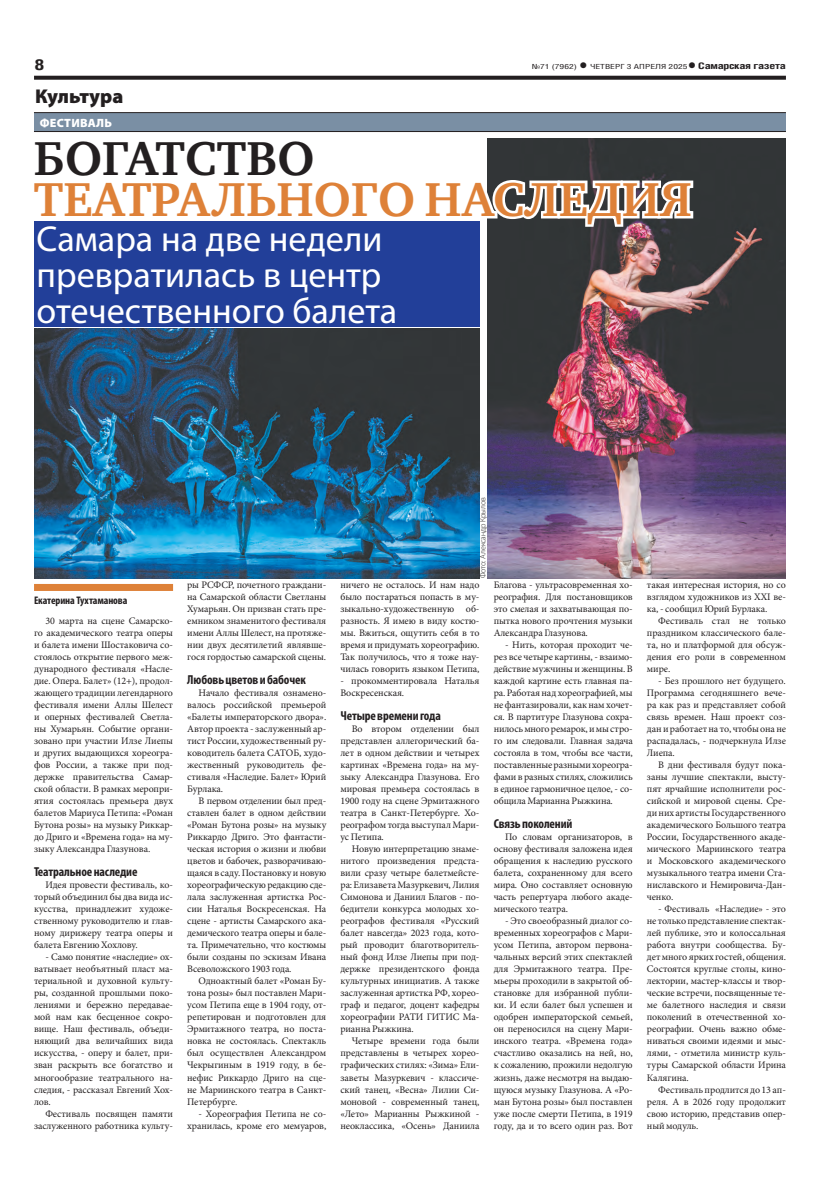
<style>
.page{position:relative;width:820px;height:1191px;background:#fff}
.page>*{position:absolute;margin:0;border:0;box-sizing:border-box;transform-origin:0 0}
.ЗАГОЛОВОК{font:700 48.8px/40.5px "Charter C";color:#de8138}
.ПОДЗАГОЛОВОК{font:36.1px/36.1px "Myriad Pro";color:#fff}
.t1{font:900 20px "Myriad Pro";color:#231f20}
.t2{font:700 15px "Helios Cond";color:#231f20;scale:1.4 1}
.ЗАГ_в_ТЕКСТЕ{font:700 condensed 13px "Myriad Pro";letter-spacing:-.01em;color:#231f20}
.надзаголовок{font:900 12px "Myriad Pro";letter-spacing:.02em;color:#fff}
.АВТОР_цвет{font:700 condensed 11px "Myriad Pro";letter-spacing:-.01em;color:#231f20}
.ОСНОВНОЙ{font:10px/12px "Minion Pro";letter-spacing:-.01em;color:#231f20;text-align:justify}
.t3{font:700 9px "Helios Cond";letter-spacing:-.02em;color:#231f20;scale:1.4 1}
.ТВ{font:300 8px "Myriad Pro";letter-spacing:-.01em;color:#231f20}
.t4{font:7px "Helios Cond";color:#231f20;scale:1.4 1}
.s1{font-weight:700;font-size:16px}
.s2{font-size:16px}
.s3{color:#231f20}
</style>
<div class="page">
<svg style="left:34px;top:76px;width:751px;height:4px;fill:#231f20"></svg>
<div style="left:34px;top:113px;width:751px;height:19px;background:#7a8fa4"></div>
<hr style="left:34px;top:112px;width:751px;height:1px;background:#231f20">
<hr style="left:34px;top:131px;width:751px;height:1px;background:#231f20">
<div style="left:34px;top:221px;width:445px;height:105px;background:#223f99"></div>
<img style="left:487px;top:138px;width:298px;height:440px">
<img style="left:34px;top:328px;width:445px;height:250px">
<div style="left:34px;top:584px;width:139px;height:7px;background:#de8138"></div>
<svg style="left:479px;top:138px;width:216px;height:91px"></svg>
<p class="t2" style="left:34px;top:55px;width:9px">8</p>
<p class="t4" style="left:531px;top:63px;width:113px">№71 (7962) <span class="s1">•</span> ЧЕТВЕРГ 3 АПРЕЛЯ 2025</p>
<p class="t3" style="left:687px;top:61px;width:72px"><span class="s2">•</span> Самарская газета</p>
<p class="t1" style="left:35px;top:85px;width:90px">Культура</p>
<p class="надзаголовок" style="left:40px;top:116px;width:74px">ФЕСТИВАЛЬ</p>
<p class="ЗАГОЛОВОК" style="left:34px;top:139px;width:659px"><span class="s3">БОГАТСТВО<br></span>ТЕАТРАЛЬНОГО НАСЛЕДИЯ</p>
<p class="ПОДЗАГОЛОВОК" style="left:37px;top:220px;width:362px">Самара на две недели превратилась в центр отечественного балета</p>
<p class="АВТОР_цвет" style="left:34px;top:594px;width:95px">Екатерина Тухтаманова</p>
<p class="ОСНОВНОЙ" style="left:34px;top:615px;width:140px;text-indent:11px">30 марта на сцене Самарско&shy;го академического театра оперы и балета имени Шостаковича со&shy;стоялось открытие первого меж&shy;дународного фестиваля «Насле&shy;дие. Опера. Балет» (12+), продол&shy;жающего традиции легендарного фестиваля имени Аллы Шелест и оперных фестивалей Светла&shy;ны Хумарьян. Событие органи&shy;зовано при участии Илзе Лиепы и других выдающихся хореогра&shy;фов России, а также при под&shy;держке правительства Самар&shy;ской области. В рамках меропри&shy;ятия состоялась премьера двух балетов Мариуса Петипа: «Роман Бутона розы» на музыку Риккар&shy;до Дриго и «Времена года» на му&shy;зыку Александра Глазунова.</p>
<p class="ЗАГ_в_ТЕКСТЕ" style="left:34px;top:864px;width:105px">Театральное наследие</p>
<p class="ОСНОВНОЙ" style="left:34px;top:879px;width:140px;text-indent:11px">Идея провести фестиваль, ко&shy;торый объединил бы два вида ис&shy;кусства, принадлежит художе&shy;ственному руководителю и глав&shy;ному дирижеру театра оперы и балета Евгению Хохлову.</p>
<p class="ОСНОВНОЙ" style="left:34px;top:951px;width:140px;text-indent:11px">- Само понятие «наследие» ох&shy;ватывает необъятный пласт ма&shy;териальной и духовной культу&shy;ры, созданной прошлыми поко&shy;лениями и бережно передавае&shy;мой нам как бесценное сокро&shy;вище. Наш фестиваль, объеди&shy;няющий два величайших вида искусства, - оперу и балет, при&shy;зван раскрыть все богатство и многообразие театрального на&shy;следия, - рассказал Евгений Хох&shy;лов.</p>
<p class="ОСНОВНОЙ" style="left:34px;top:1107px;width:140px;text-align:right">Фестиваль посвящен памяти заслуженного работника культу-</p>
<p class="ОСНОВНОЙ" style="left:187px;top:579px;width:140px">ры РСФСР, почетного граждани&shy;на Самарской области Светланы Хумарьян. Он призван стать пре&shy;емником знаменитого фестиваля имени Аллы Шелест, на протяже&shy;нии двух десятилетий являвше&shy;гося гордостью самарской сцены.</p>
<p class="ЗАГ_в_ТЕКСТЕ" style="left:187px;top:672px;width:120px">Любовь цветов и бабочек</p>
<p class="ОСНОВНОЙ" style="left:187px;top:687px;width:140px;text-indent:11px">Начало фестиваля ознамено&shy;валось российской премьерой «Балеты императорского двора».<br>Автор проекта - заслуженный ар&shy;тист России, художественный ру&shy;ководитель балета САТОБ, худо&shy;жественный руководитель фе&shy;стиваля «Наследие. Балет» Юрий Бурлака.</p>
<p class="ОСНОВНОЙ" style="left:187px;top:795px;width:140px;text-indent:11px">В первом отделении был пред&shy;ставлен балет в одном действии «Роман Бутона розы» на музыку Риккардо Дриго. Это фантасти&shy;ческая история о жизни и любви цветов и бабочек, разворачиваю&shy;щаяся в саду. Постановку и новую хореографическую редакцию сде&shy;лала заслуженная артистка Рос&shy;сии Наталья Воскресенская. На сцене - артисты Самарского ака&shy;демического театра оперы и бале&shy;та. Примечательно, что костюмы были созданы по эскизам Ивана Всеволожского 1903 года.</p>
<p class="ОСНОВНОЙ" style="left:187px;top:975px;width:140px;text-indent:11px">Одноактный балет «Роман Бу&shy;тона розы» был поставлен Мари&shy;усом Петипа еще в 1904 году, от&shy;репетирован и подготовлен для Эрмитажного театра, но поста&shy;новка не состоялась. Спектакль был осуществлен Александром Чекрыгиным в 1919 году, в бе&shy;нефис Риккардо Дриго на сце&shy;не Мариинского театра в Санкт-Петербурге.</p>
<p class="ОСНОВНОЙ" style="left:187px;top:1107px;width:140px;text-align:right">- Хореография Петипа не со&shy;хранилась, кроме его мемуаров,</p>
<p class="ТВ" style="left:478px;top:578px;width:83px;rotate:-90deg">Фото: Александр Крылов</p>
<p class="ОСНОВНОЙ" style="left:340px;top:579px;width:140px">ничего не осталось. И нам надо было постараться попасть в му&shy;зыкально-художественную об&shy;разность. Я имею в виду костю&shy;мы. Вжиться, ощутить себя в то время и придумать хореографию.<br>Так получилось, что я тоже нау&shy;чилась говорить языком Петипа,</p>
<p class="ОСНОВНОЙ" style="left:340px;top:675px;width:140px">- прокомментировала Наталья<br>Воскресенская.</p>
<p class="ЗАГ_в_ТЕКСТЕ" style="left:340px;top:708px;width:102px">Четыре времени года</p>
<p class="ОСНОВНОЙ" style="left:340px;top:723px;width:140px;text-indent:11px">Во втором отделении был представлен аллегорический ба&shy;лет в одном действии и четырех картинах «Времена года» на му&shy;зыку Александра Глазунова. Его мировая премьера состоялась в 1900 году на сцене Эрмитажного театра в Санкт-Петербурге. Хо&shy;реографом тогда выступал Мари&shy;ус Петипа.</p>
<p class="ОСНОВНОЙ" style="left:340px;top:843px;width:140px;text-indent:11px">Новую интерпретацию знаме&shy;нитого произведения предста&shy;вили сразу четыре балетмейсте&shy;ра: Елизавета Мазуркевич, Лилия Симонова и Даниил Благов - по&shy;бедители конкурса молодых хо&shy;реографов фестиваля «Русский балет навсегда» 2023 года, кото&shy;рый проводит благотворитель&shy;ный фонд Илзе Лиепы при под&shy;держке президентского фонда культурных инициатив. А также заслуженная артистка РФ, хорео&shy;граф и педагог, доцент кафедры хореографии РАТИ ГИТИС Ма&shy;рианна Рыжкина.</p>
<p class="ОСНОВНОЙ" style="left:340px;top:1035px;width:140px;text-indent:11px">Четыре времени года были представлены в четырех хорео&shy;графических стилях: «Зима» Ели&shy;заветы Мазуркевич - классиче&shy;ский танец, «Весна» Лилии Си&shy;моновой - современный танец, «Лето» Марианны Рыжкиной - неоклассика, «Осень» Даниила</p>
<p class="ОСНОВНОЙ" style="left:493px;top:579px;width:140px">Благова - ультрасовременная хо&shy;реография. Для постановщиков это смелая и захватывающая по&shy;пытка нового прочтения музыки Александра Глазунова.</p>
<p class="ОСНОВНОЙ" style="left:493px;top:639px;width:140px;text-indent:11px">- Нить, которая проходит че&shy;рез все четыре картины, - взаимо&shy;действие мужчины и женщины. В каждой картине есть главная па&shy;ра. Работая над хореографией, мы не фантазировали, как нам хочет&shy;ся. В партитуре Глазунова сохра&shy;нилось много ремарок, и мы стро&shy;го им следовали. Главная задача состояла в том, чтобы все части, поставленные разными хореогра&shy;фами в разных стилях, сложились в единое гармоничное целое, - со&shy;общила Марианна Рыжкина.</p>
<p class="ЗАГ_в_ТЕКСТЕ" style="left:493px;top:816px;width:80px">Связь поколений</p>
<p class="ОСНОВНОЙ" style="left:493px;top:831px;width:140px;text-indent:11px">По словам организаторов, в основу фестиваля заложена идея обращения к наследию русского балета, сохраненному для всего мира. Оно составляет основную часть репертуара любого акаде&shy;мического театра.</p>
<p class="ОСНОВНОЙ" style="left:493px;top:915px;width:140px;text-indent:11px">- Это своеобразный диалог со&shy;временных хореографов с Мари&shy;усом Петипа, автором первона&shy;чальных версий этих спектаклей для Эрмитажного театра. Пре&shy;мьеры проходили в закрытой об&shy;становке для избранной публи&shy;ки. И если балет был успешен и одобрен императорской семьей, он переносился на сцену Мари&shy;инского театра. «Времена года» счастливо оказались на ней, но, к сожалению, прожили недолгую жизнь, даже несмотря на выдаю&shy;щуюся музыку Глазунова. А «Ро&shy;ман Бутона розы» был поставлен уже после смерти Петипа, в 1919 году, да и то всего один раз. Вот</p>
<p class="ОСНОВНОЙ" style="left:646px;top:579px;width:140px">такая интересная история, но со взглядом художников из XXI ве&shy;ка, - сообщил Юрий Бурлака.</p>
<p class="ОСНОВНОЙ" style="left:646px;top:615px;width:140px;text-indent:11px">Фестиваль стал не только праздником классического бале&shy;та, но и платформой для обсуж&shy;дения его роли в современном мире.</p>
<p class="ОСНОВНОЙ" style="left:646px;top:675px;width:140px;text-indent:11px">- Без прошлого нет будущего.<br>Программа сегодняшнего вече&shy;ра как раз и представляет собой связь времен. Наш проект соз&shy;дан и работает на то, чтобы она не распадалась, - подчеркнула Илзе Лиепа.</p>
<p class="ОСНОВНОЙ" style="left:646px;top:759px;width:140px;text-indent:11px">В дни фестиваля будут пока&shy;заны лучшие спектакли, высту&shy;пят ярчайшие исполнители рос&shy;сийской и мировой сцены. Сре&shy;ди них артисты Государственного академического Большого театра России, Государственного акаде&shy;мического Мариинского театра и Московского академического музыкального театра имени Ста&shy;ниславского и Немировича-Дан&shy;ченко.</p>
<p class="ОСНОВНОЙ" style="left:646px;top:903px;width:140px;text-indent:11px">- Фестиваль «Наследие» - это не только представление спектак&shy;лей публике, это и колоссальная работа внутри сообщества. Бу&shy;дет много ярких гостей, общения.<br>Состоятся круглые столы, кино&shy;лектории, мастер-классы и твор&shy;ческие встречи, посвященные те&shy;ме балетного наследия и связи поколений в отечественной хо&shy;реографии. Очень важно обме&shy;ниваться своими идеями и мыс&shy;лями, - отметила министр куль&shy;туры Самарской области Ирина Калягина.</p>
<p class="ОСНОВНОЙ" style="left:646px;top:1083px;width:140px;text-indent:11px">Фестиваль продлится до 13 ап&shy;реля. А в 2026 году продолжит свою историю, представив опер&shy;ный модуль.</p>
</div>
